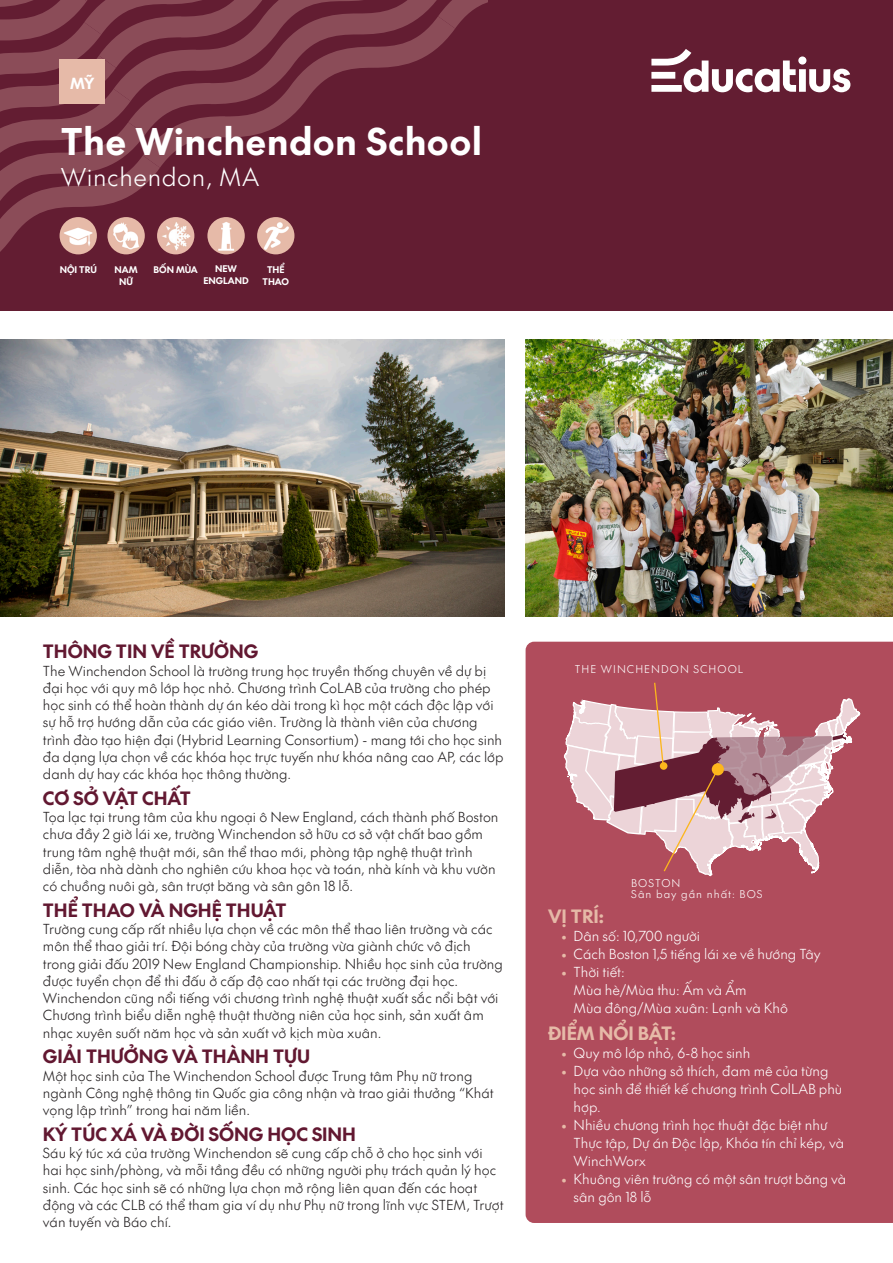
<style>
.page{position:relative;width:893px;height:1263px;background:#fff}
.page>*{position:absolute;margin:0;border:0;box-sizing:border-box;transform-origin:0 0}
.t1{font:36px "SVN The Future Bold";letter-spacing:.025em;color:#fff}
.t2{font:24px "SVN The Future Light";letter-spacing:.025em;color:#fff}
.School_profile{font:18px "SVN The Future Bold";color:#621831}
.Small_title_1{font:18px "SVN The Future Bold";color:#e6baa8}
.t3{font:18px "SVN The Future Bold";color:#e5b9a7}
.t4{font:15px "SVN The Future Bold";color:#fff}
.School_profile-2{font:13.5px/17.2px "SVN The Future Light";color:#231f20}
.t5{font:13.5px/18px "SVN The Future Light";color:#fff}
.School_state_green{font:10.5px "SVN The Future Light";letter-spacing:.1em;color:#fff}
.t6{font:9px/12px "SVN The Future Bold";color:#fff;text-align:center}
.s1{font-family:"The Future";font-weight:300;color:#e6baa8}
</style>
<div class="page">
<div style="left:526px;top:642px;width:367px;height:581px;background:#b04c5c"></div>
<div style="left:0;top:0;width:893px;height:310px;background:#631d32"></div>
<svg style="left:0;top:0;width:487px;height:255px"></svg>
<div style="left:60px;top:60px;width:45px;height:44px;background:#e6baa8"></div>
<svg style="left:651px;top:49px;width:199px;height:43px"></svg>
<img style="left:257px;top:217px;width:37px;height:37px;border-radius:19px">
<img style="left:60px;top:217px;width:37px;height:37px;border-radius:19px">
<img style="left:157px;top:217px;width:37px;height:37px;border-radius:19px">
<img style="left:207px;top:217px;width:38px;height:37px;border-radius:19px">
<img style="left:107px;top:217px;width:38px;height:37px;border-radius:19px">
<img style="left:526px;top:340px;width:367px;height:277px">
<img style="left:0;top:340px;width:504px;height:277px">
<svg style="left:563px;top:681px;width:298px;height:215px;background:#c07f8a"></svg>
<p class="t4" style="left:70px;top:71px;width:26px">MỸ</p>
<p class="t1" style="left:61px;top:112px;width:423px">The Winchendon School</p>
<p class="t2" style="left:61px;top:159px;width:200px">Winchendon, MA</p>
<p class="t6" style="left:60px;top:262px;width:39px">NỘI TRÚ</p>
<p class="t6" style="left:154px;top:263px;width:46px">BỐN MÙA</p>
<p class="t6" style="left:215px;top:262px;width:23px">NEW</p>
<p class="t6" style="left:203px;top:274px;width:47px">ENGLAND</p>
<p class="t6" style="left:115px;top:262px;width:25px">NAM<br>NỮ</p>
<p class="t6" style="left:263px;top:263px;width:28px">THỂ<br>THAO</p>
<p class="School_profile" style="left:43px;top:637px;width:217px">THÔNG TIN VỀ TRƯỜNG</p>
<p class="School_profile-2" style="left:43px;top:661px;width:462px">The Winchendon School là trường trung học truyền thống chuyên về dự bị đại học với quy mô lớp học nhỏ. Chương trình CoLAB của trường cho phép học sinh có thể hoàn thành dự án kéo dài trong kì học một cách độc lập với sự hỗ trợ hướng dẫn của các giáo viên. Trường là thành viên của chương trình đào tạo hiện đại (Hybrid Learning Consortium) - mang tới cho học sinh đa dạng lựa chọn về các khóa học trực tuyến như khóa nâng cao AP, các lớp danh dự hay các khóa học thông thường.</p>
<p class="School_profile" style="left:43px;top:783px;width:149px">CƠ SỞ VẬT CHẤT</p>
<p class="School_profile-2" style="left:43px;top:808px;width:457px">Tọa lạc tại trung tâm của khu ngoại ô New England, cách thành phố Boston chưa đầy 2 giờ lái xe, trường Winchendon sở hữu cơ sở vật chất bao gồm trung tâm nghệ thuật mới, sân thể thao mới, phòng tập nghệ thuật trình diễn, tòa nhà dành cho nghiên cứu khoa học và toán, nhà kính và khu vườn có chuồng nuôi gà, sân trượt băng và sân gôn 18 lỗ.</p>
<p class="School_profile" style="left:43px;top:895px;width:245px">THỂ THAO VÀ NGHỆ THUẬT</p>
<p class="School_profile-2" style="left:43px;top:920px;width:461px">Trường cung cấp rất nhiều lựa chọn về các môn thể thao liên trường và các môn thể thao giải trí. Đội bóng chày của trường vừa giành chức vô địch trong giải đấu 2019 New England Championship. Nhiều học sinh của trường được tuyển chọn để thi đấu ở cấp độ cao nhất tại các trường đại học.</p>
<p class="School_profile-2" style="left:43px;top:989px;width:457px">Winchendon cũng nổi tiếng với chương trình nghệ thuật xuất sắc nổi bật với<br>Chương trình biểu diễn nghệ thuật thường niên của học sinh, sản xuất âm nhạc xuyên suốt năm học và sản xuất vở kịch mùa xuân.</p>
<p class="School_profile" style="left:43px;top:1042px;width:269px">GIẢI THƯỞNG VÀ THÀNH TỰU</p>
<p class="School_profile-2" style="left:43px;top:1066px;width:452px">Một học sinh của The Winchendon School được Trung tâm Phụ nữ trong ngành Công nghệ thông tin Quốc gia công nhận và trao giải thưởng “Khát vọng lập trình” trong hai năm liền.</p>
<p class="School_profile" style="left:43px;top:1119px;width:315px">KÝ TÚC XÁ VÀ ĐỜI SỐNG HỌC SINH</p>
<p class="School_profile-2" style="left:43px;top:1144px;width:462px">Sáu ký túc xá của trường Winchendon sẽ cung cấp chỗ ở cho học sinh với hai học sinh/phòng, và mỗi tầng đều có những người phụ trách quản lý học sinh. Các học sinh sẽ có những lựa chọn mở rộng liên quan đến các hoạt động và các CLB có thể tham gia ví dụ như Phụ nữ trong lĩnh vực STEM, Trượt ván tuyến và Báo chí.</p>
<p class="School_state_green" style="left:575px;top:661px;width:170px">THE WINCHENDON SCHOOL</p>
<p class="School_state_green" style="left:631px;top:875px;width:51px">BOSTON</p>
<p class="School_state_green" style="left:631px;top:886px;width:133px">Sân bay gần nhất: BOS</p>
<p class="t3" style="left:548px;top:902px;width:58px">VỊ TRÍ:</p>
<p class="t5" style="left:561px;top:926px;width:141px"><span class="s1">•</span> Dân số: 10,700 người</p>
<p class="t5" style="left:561px;top:944px;width:261px"><span class="s1">•</span> Cách Boston 1,5 tiếng lái xe về hướng Tây</p>
<p class="t5" style="left:574px;top:962px;width:216px;text-indent:-13px"><span class="s1">•</span> Thời tiết:<br>Mùa hè/Mùa thu: Ấm và Ẩm<br>Mùa đông/Mùa xuân: Lạnh và Khô</p>
<p class="Small_title_1" style="left:548px;top:1019px;width:129px">ĐIỂM NỔI BẬT:</p>
<p class="t5" style="left:561px;top:1043px;width:191px"><span class="s1">•</span> Quy mô lớp nhỏ, 6-8 học sinh</p>
<p class="t5" style="left:574px;top:1061px;width:270px;text-indent:-13px"><span class="s1">•</span> Dựa vào những sở thích, đam mê của từng học sinh để thiết kế chương trình ColLAB phù hợp.</p>
<p class="t5" style="left:574px;top:1115px;width:272px;text-indent:-13px"><span class="s1">•</span> Nhiều chương trình học thuật đặc biệt như<br>Thực tập, Dự án Độc lập, Khóa tín chỉ kép, và<br>WinchWorx</p>
<p class="t5" style="left:574px;top:1169px;width:274px;text-indent:-13px"><span class="s1">•</span> Khuông viên trường có một sân trượt băng và sân gôn 18 lỗ</p>
</div>
